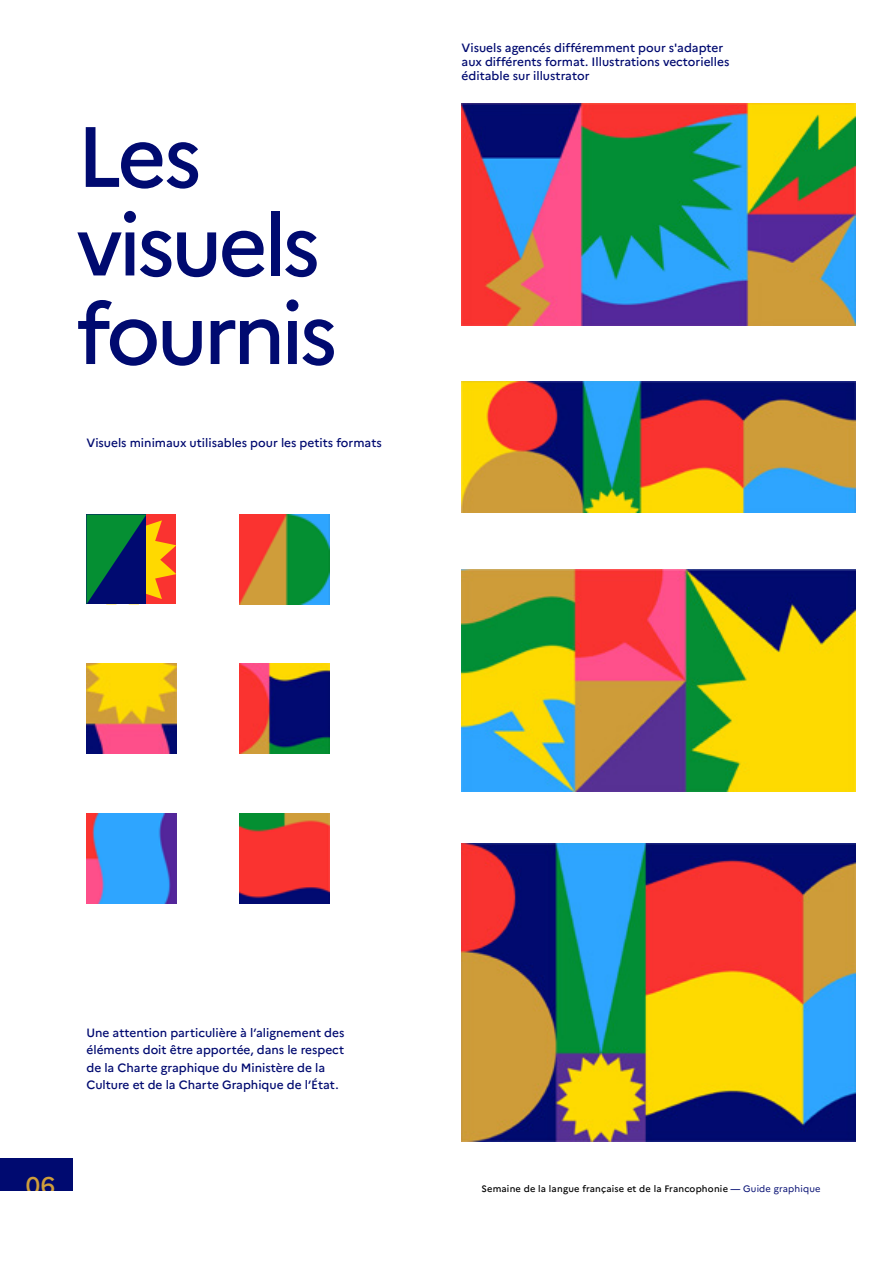
<style>
.page{position:relative;width:893px;height:1263px;background:#fff}
.page>*{position:absolute;margin:0;border:0;box-sizing:border-box;transform-origin:0 0}
.t1{font:500 85.35px/88.5px "Marianne";letter-spacing:-.05em;color:#000a70}
.t2{font:500 24px "Marianne";color:#cf9e3b}
.t3{font:500 12px/17.4px "Marianne";color:#000a70}
.t4{font:500 9.3px "Marianne";letter-spacing:.02em;color:#000}
.s1{color:#000a70}
.s2{font-weight:400;color:#000a70}
</style>
<div class="page">
<svg style="left:86px;top:514px;width:90px;height:90px;background:#555e3e"></svg>
<img style="left:239px;top:813px;width:90px;height:90px">
<img style="left:86px;top:813px;width:90px;height:90px">
<img style="left:239px;top:664px;width:90px;height:90px">
<img style="left:86px;top:664px;width:90px;height:90px">
<img style="left:239px;top:514px;width:90px;height:90px">
<img style="left:462px;top:104px;width:393px;height:221px">
<img style="left:462px;top:382px;width:393px;height:131px">
<img style="left:462px;top:569px;width:393px;height:222px">
<img style="left:462px;top:843px;width:393px;height:298px">
<div style="left:0;top:1158px;width:72px;height:33px;background:#000a70"></div>
<h1 class="t1" style="left:77px;top:112px;width:263px">Les visuels fournis</h1>
<p class="t3" style="left:86px;top:434px;width:297px">Visuels minimaux utilisables pour les petits formats</p>
<p class="t3" style="left:462px;top:40px;width:269px;line-height:14.4px">Visuels agencés différemment pour s'adapter aux différents format. Illustrations vectorielles éditable sur illustrator</p>
<p class="t3" style="left:86px;top:1024px;width:259px">Une attention particulière à l’alignement des éléments doit être apportée, dans le respect de la Charte graphique du Ministère de la Culture et de la Charte Graphique de l’État.</p>
<h2 class="t2" style="left:26px;top:1170px;width:31px">06</h2>
<p class="t4" style="left:481px;top:1183px;width:341px">Semaine de la langue française et de la Francophonie <span class="s1">—</span> <span class="s2">Guide graphique</span></p>
</div>
